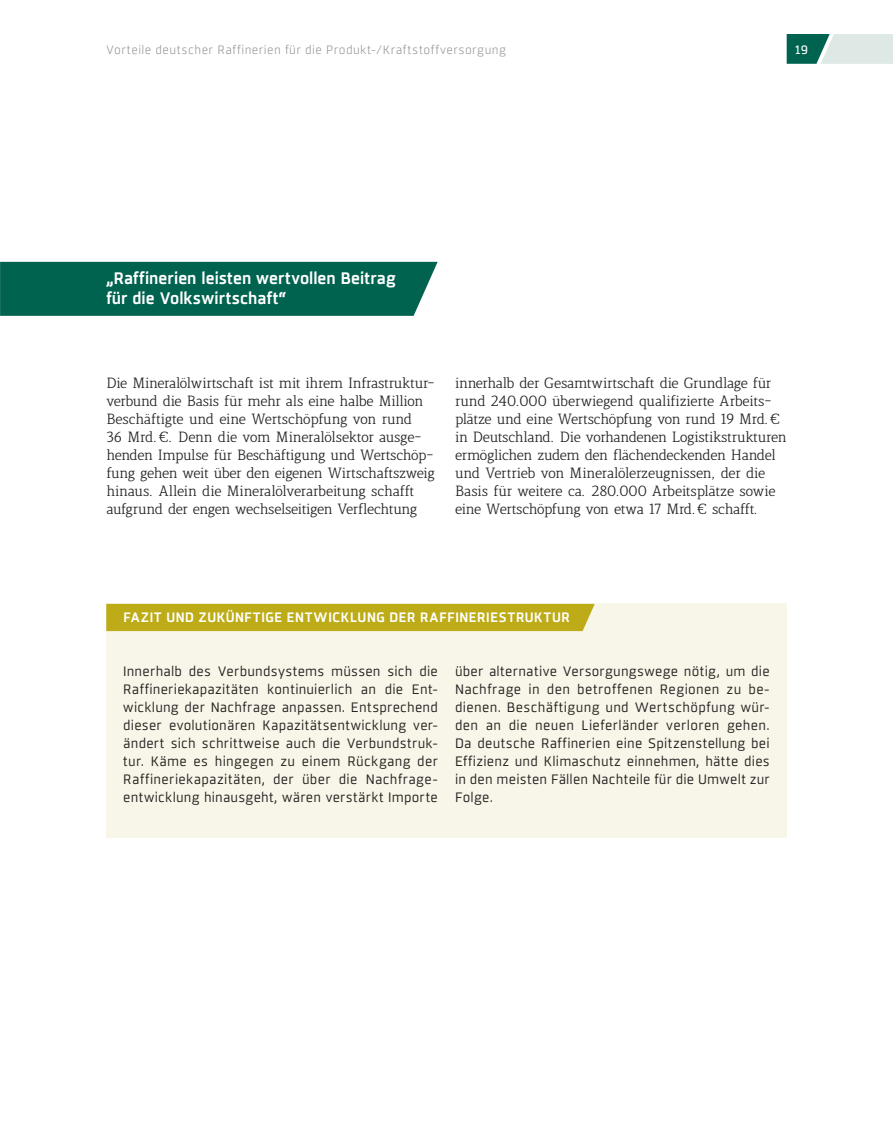
<style>
.page{position:relative;width:893px;height:1127px;background:#fff}
.page>*{position:absolute;margin:0;border:0;box-sizing:border-box;transform-origin:0 0}
.t1{font:600 16.5px/19.8px "Sisco";color:#fff}
.t2{font:300 14.25px/18px "Lenga";letter-spacing:-.015em;color:#231f20}
.t3{font:13.5px/18px "Sisco";letter-spacing:.015em;color:#231f20;text-align:justify}
.t4{font:600 13.5px "Sisco";letter-spacing:.04em;color:#fff}
.t5{font:300 12px "Sisco";letter-spacing:.035em;color:#939598}
.t6{font:12px "Sisco";color:#fff}
</style>
<div class="page">
<svg style="left:786px;top:34px;width:107px;height:30px;background:#94bcb4"></svg>
<div style="left:106px;top:604px;width:681px;height:234px;background:#f8f6e8"></div>
<div style="left:106px;top:604px;width:489px;height:27px;background:#bdac17"></div>
<div style="left:0;top:262px;width:438px;height:54px;background:#006350"></div>
<p class="t5" style="left:106px;top:42px;width:401px">Vorteile deutscher Raffinerien für die Produkt-/Kraftstoffversorgung</p>
<p class="t6" style="left:795px;top:42px;width:14px">19</p>
<p class="t1" style="left:106px;top:269px;width:291px">„Raffinerien leisten wertvollen Beitrag für die Volkswirtschaft“</p>
<p class="t2" style="left:106px;top:375px;width:330px">Die Mineralölwirtschaft ist mit ihrem Infrastruktur&shy;verbund die Basis für mehr als eine halbe Million Beschäftigte und eine Wertschöpfung von rund<br>36 Mrd.€. Denn die vom Mineralölsektor ausge&shy;henden Impulse für Beschäftigung und Wertschöp&shy;fung gehen weit über den eigenen Wirtschaftszweig hinaus. Allein die Mineralölverarbeitung schafft aufgrund der engen wechselseitigen Verflechtung</p>
<p class="t2" style="left:455px;top:375px;width:333px">innerhalb der Gesamtwirtschaft die Grundlage für rund 240.000 überwiegend qualifizierte Arbeits&shy;plätze und eine Wertschöpfung von rund 19 Mrd.€ in Deutschland. Die vorhandenen Logistikstrukturen ermöglichen zudem den flächendeckenden Handel und Vertrieb von Mineralölerzeugnissen, der die Basis für weitere ca. 280.000 Arbeitsplätze sowie eine Wertschöpfung von etwa 17 Mrd.€ schafft.</p>
<p class="t4" style="left:123px;top:608px;width:53px">Fazit und</p>
<p class="t4" style="left:198px;top:608px;width:46px">zukünftige</p>
<p class="t4" style="left:287px;top:608px;width:19px">Entwicklung</p>
<p class="t4" style="left:389px;top:608px;width:10px">der</p>
<p class="t4" style="left:420px;top:608px;width:19px">Raffineriestruktur</p>
<p class="t3" style="left:123px;top:662px;width:316px">Innerhalb des Verbundsystems müssen sich die Raffineriekapazitäten kontinuierlich an die Ent&shy;wicklung der Nachfrage anpassen. Entsprechend dieser evolutionären Kapazitätsentwicklung ver&shy;ändert sich schrittweise auch die Verbundstruk&shy;tur. Käme es hingegen zu einem Rückgang der Raffineriekapazitäten, der über die Nachfrage&shy;entwicklung hinausgeht, wären verstärkt Importe</p>
<p class="t3" style="left:455px;top:662px;width:316px">über alternative Versorgungswege nötig, um die Nachfrage in den betroffenen Regionen zu be&shy;dienen. Beschäftigung und Wertschöpfung wür&shy;den an die neuen Lieferländer verloren gehen.<br>Da deutsche Raffinerien eine Spitzenstellung bei Effizienz und Klimaschutz einnehmen, hätte dies in den meisten Fällen Nachteile für die Umwelt zur Folge.</p>
</div>
